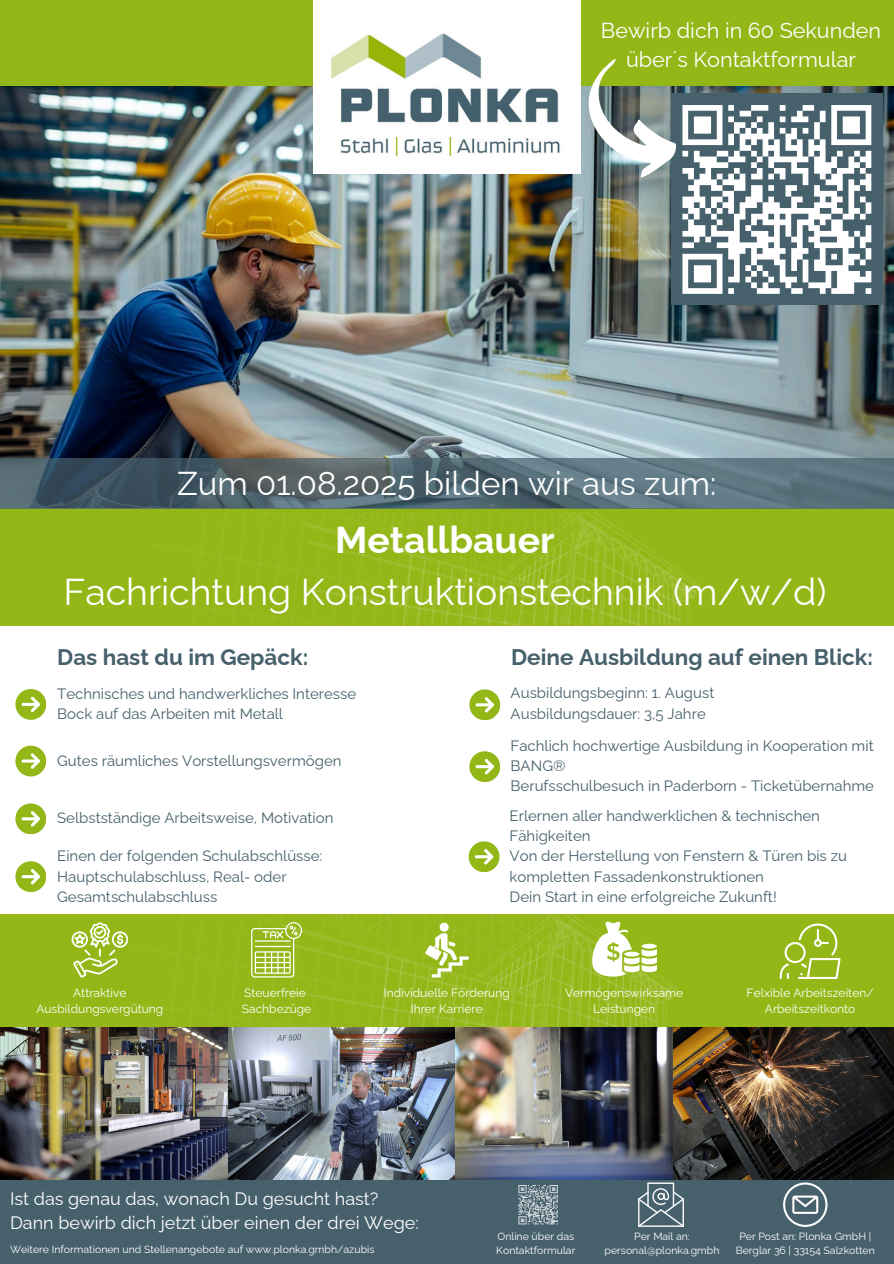
<style>
.page{position:relative;width:894px;height:1264px;background:#fff}
.page>*{position:absolute;margin:0;border:0;box-sizing:border-box;transform-origin:0 0}
.t1{font:37.35px/51.8px "Raleway";color:#fff;text-align:center}
.t2{font:33px "Raleway";color:#fff}
.t3{font:700 22.5px "Raleway";color:#46606c}
.t4{font:21.6px/29.2px "Raleway";color:#fff;text-align:center}
.t5{font:18px/24.8px "Raleway";color:#fff}
.t6{font:15px/20.2px "Raleway";color:#46606c}
.t7{font:12px/16px "Raleway";color:#fff;text-align:center}
.t8{font:10.5px "Raleway";color:#fff}
.s1{font-weight:700}
</style>
<div class="page">
<img style="left:0;top:85px;width:893px;height:373px">
<div style="left:0;top:508px;width:893px;height:117px;background:#94b718"></div>
<img style="left:134px;top:513px;width:670px;height:113px">
<div style="left:0;top:0;width:893px;height:85px;background:#94b718"></div>
<div style="left:0;top:914px;width:893px;height:113px;background:#94b718"></div>
<img style="left:171px;top:914px;width:610px;height:113px">
<svg style="left:15px;top:689px;width:31px;height:30px"></svg>
<svg style="left:15px;top:745px;width:31px;height:31px"></svg>
<svg style="left:15px;top:803px;width:31px;height:30px"></svg>
<svg style="left:15px;top:861px;width:31px;height:30px"></svg>
<svg style="left:469px;top:689px;width:30px;height:30px"></svg>
<svg style="left:469px;top:751px;width:30px;height:30px"></svg>
<svg style="left:468px;top:841px;width:31px;height:30px"></svg>
<svg style="left:71px;top:922px;width:57px;height:55px"></svg>
<svg style="left:251px;top:922px;width:50px;height:55px"></svg>
<svg style="left:591px;top:921px;width:65px;height:55px"></svg>
<svg style="left:779px;top:923px;width:61px;height:55px"></svg>
<div style="left:0;top:1179px;width:893px;height:84px;background:#46606c"></div>
<svg style="left:0;top:458px;width:893px;height:50px;background:#526871"></svg>
<img style="left:0;top:1027px;width:892px;height:152px">
<svg style="left:518px;top:1224px;width:40px;height:1px"></svg>
<svg style="left:518px;top:1185px;width:40px;height:39px"></svg>
<svg style="left:783px;top:1182px;width:43px;height:44px"></svg>
<svg style="left:638px;top:1182px;width:45px;height:44px"></svg>
<img style="left:313px;top:0;width:267px;height:173px">
<svg style="left:425px;top:922px;width:43px;height:55px"></svg>
<div style="left:670px;top:94px;width:212px;height:211px;background:#46606c"></div>
<svg style="left:588px;top:59px;width:288px;height:238px"></svg>
<p class="t4" style="left:600px;top:15px;width:282px">Bewirb dich in 60 Sekunden über´s Kontaktformular</p>
<h1 class="t2" style="left:177px;top:464px;width:540px">Zum 01.08.2025 bilden wir aus zum:</h1>
<p class="t1" style="left:63px;top:513px;width:764px"><span class="s1">Metallbauer<br></span>Fachrichtung Konstruktionstechnik (m/w/d)</p>
<h3 class="t3" style="left:57px;top:644px;width:252px">Das hast du im Gepäck:</h3>
<h3 class="t3" style="left:511px;top:644px;width:363px">Deine Ausbildung auf einen Blick:</h3>
<p class="t6" style="left:57px;top:683px;width:300px">Technisches und handwerkliches Interesse<br>Bock auf das Arbeiten mit Metall</p>
<h6 class="t6" style="left:510px;top:683px;width:205px">Ausbildungsbeginn: 1. August<br>Ausbildungsdauer: 3,5 Jahre</h6>
<p class="t6" style="left:510px;top:735px;width:365px">Fachlich hochwertige Ausbildung in Kooperation mit<br>BANG®<br>Berufsschulbesuch in Paderborn - Ticketübernahme</p>
<h6 class="t6" style="left:509px;top:805px;width:339px">Erlernen aller handwerklichen &amp; technischen Fähigkeiten<br>Von der Herstellung von Fenstern &amp; Türen bis zu kompletten Fassadenkonstruktionen<br>Dein Start in eine erfolgreiche Zukunft!</h6>
<p class="t6" style="left:57px;top:750px;width:286px">Gutes räumliches Vorstellungsvermögen</p>
<h6 class="t6" style="left:57px;top:808px;width:278px">Selbstständige Arbeitsweise, Motivation</h6>
<p class="t6" style="left:57px;top:845px;width:266px">Einen der folgenden Schulabschlüsse:<br>Hauptschulabschluss, Real- oder<br>Gesamtschulabschluss</p>
<p class="t7" style="left:36px;top:985px;width:128px">Attraktive<br>Ausbildungsvergütung</p>
<h6 class="t7" style="left:244px;top:985px;width:63px">Steuerfreie</h6>
<p class="t7" style="left:242px;top:1001px;width:71px">Sachbezüge</p>
<p class="t7" style="left:383px;top:985px;width:128px">Individuelle Förderung<br>Ihrer Karriere</p>
<p class="t7" style="left:565px;top:985px;width:120px">Vermögenswirksame</p>
<h6 class="t7" style="left:593px;top:1001px;width:64px">Leistungen</h6>
<h6 class="t7" style="left:746px;top:985px;width:128px">Felxible Arbeitszeiten/</h6>
<p class="t7" style="left:764px;top:1001px;width:92px">Arbeitszeitkonto</p>
<h6 class="t5" style="left:10px;top:1185px;width:410px">Ist das genau das, wonach Du gesucht hast?<br>Dann bewirb dich jetzt über einen der drei Wege:</h6>
<p class="t8" style="left:739px;top:1229px;width:133px">Per Post an: Plonka GmbH |</p>
<p class="t8" style="left:497px;top:1229px;width:78px">Online über das</p>
<p class="t8" style="left:496px;top:1243px;width:80px">Kontaktformular</p>
<p class="t8" style="left:634px;top:1229px;width:57px">Per Mail an:</p>
<p class="t8" style="left:604px;top:1243px;width:116px">personal@plonka.gmbh</p>
<p class="t8" style="left:10px;top:1242px;width:366px">Weitere Informationen und Stellenangebote auf www.plonka.gmbh/azubis</p>
<p class="t8" style="left:735px;top:1243px;width:141px">Berglar 36 | 33154 Salzkotten</p>
</div>
